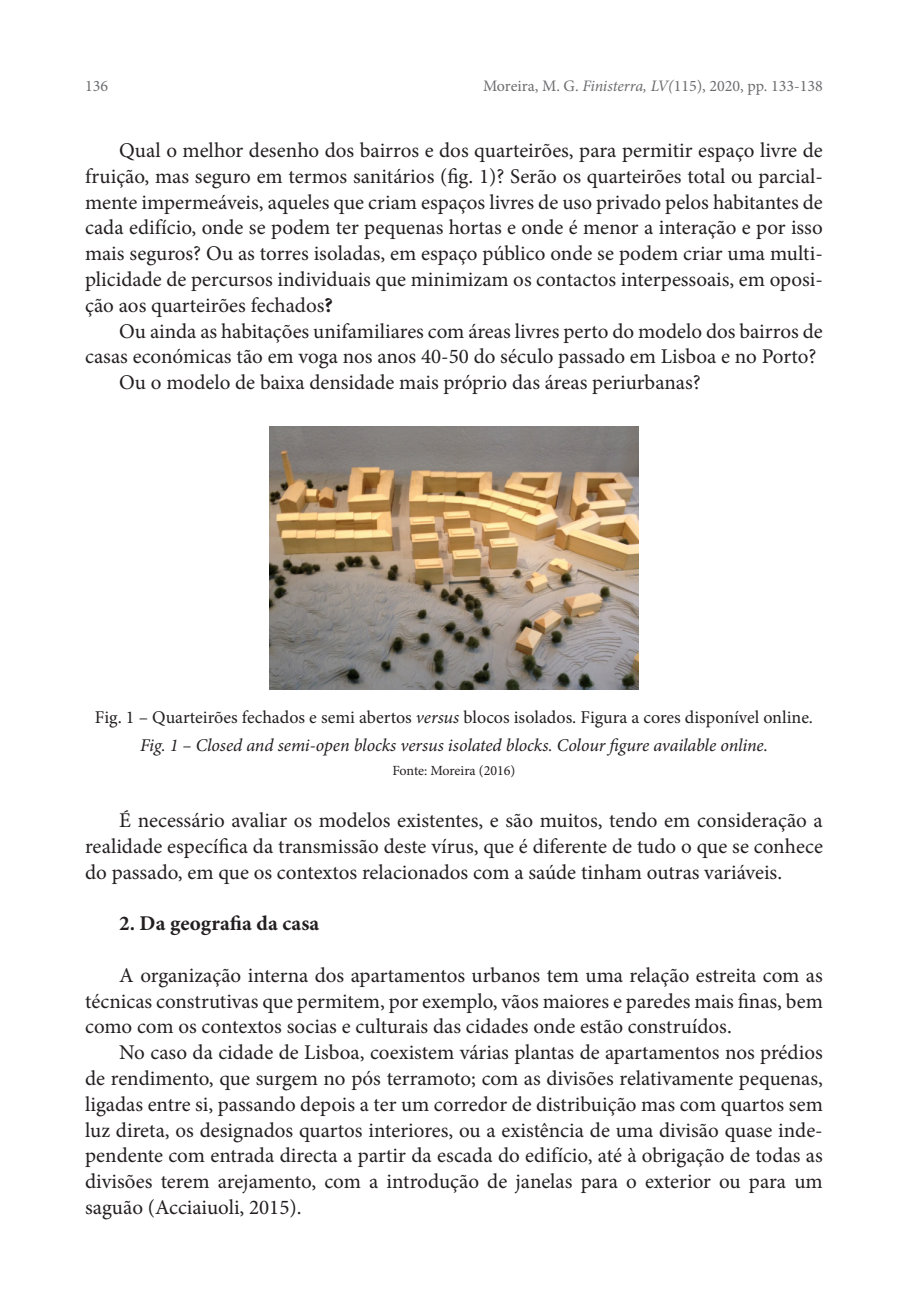
<style>
.page{position:relative;width:908px;height:1304px;background:#fff}
.page>*{position:absolute;margin:0;border:0;box-sizing:border-box;transform-origin:0 0}
.t1{font:21px/25.8px "Minion Pro";color:#231f20;text-align:justify}
.t2{font:700 21px "Minion Pro";letter-spacing:.005em;color:#231f20}
.t3{font:italic 18px/28px "Minion Pro";letter-spacing:-.005em;color:#231f20;text-align:center}
.t4{font:16px "Minion Pro";color:#6c6d70}
.t5{font:14px "Minion Pro";color:#231f20}
.s1{font-style:italic}
.s2{font-weight:700}
.s3{font-style:normal}
</style>
<div class="page">
<img style="left:269px;top:426px;width:369px;height:264px">
<p class="t4" style="left:85px;top:75px;width:25px">136</p>
<p class="t4" style="left:483px;top:75px;width:341px">Moreira, M. G. <span class="s1">Finisterra, LV(</span>115), 2020, pp. 133-138</p>
<p class="t1" style="left:85px;top:137px;width:739px;text-indent:34px">Qual o melhor desenho dos bairros e dos quarteirões, para permitir espaço livre de fruição, mas seguro em termos sanitários (fig. 1)? Serão os quarteirões total ou parcial&shy;mente impermeáveis, aqueles que criam espaços livres de uso privado pelos habitantes de cada edifício, onde se podem ter pequenas hortas e onde é menor a interação e por isso mais seguros? Ou as torres isoladas, em espaço público onde se podem criar uma multi&shy;plicidade de percursos individuais que minimizam os contactos interpessoais, em oposi&shy;ção aos quarteirões fechados<span class="s2">?</span></p>
<p class="t1" style="left:119px;top:318px;width:704px">Ou ainda as habitações unifamiliares com áreas livres perto do modelo dos bairros de</p>
<p class="t1" style="left:85px;top:344px;width:732px">casas económicas tão em voga nos anos 40-50 do século passado em Lisboa e no Porto?</p>
<p class="t1" style="left:119px;top:370px;width:582px">Ou o modelo de baixa densidade mais próprio das áreas periurbanas?</p>
<p class="t3" style="left:95px;top:704px;width:719px"><span class="s3">Fig. 1 – Quarteirões fechados e semi abertos</span> versus <span class="s3">blocos isolados. Figura a cores disponível online.<br></span>Fig. 1 – Closed and semi-open blocks versus isolated blocks. Colour figure available online.</p>
<p class="t5" style="left:392px;top:761px;width:124px">Fonte: Moreira (2016)</p>
<p class="t1" style="left:85px;top:807px;width:739px;text-indent:34px">É necessário avaliar os modelos existentes, e são muitos, tendo em consideração a realidade específica da transmissão deste vírus, que é diferente de tudo o que se conhece do passado, em que os contextos relacionados com a saúde tinham outras variáveis.</p>
<p class="t2" style="left:119px;top:909px;width:201px">2. Da geografia da casa</p>
<p class="t1" style="left:85px;top:962px;width:739px;text-indent:34px">A organização interna dos apartamentos urbanos tem uma relação estreita com as técnicas construtivas que permitem, por exemplo, vãos maiores e paredes mais finas, bem como com os contextos socias e culturais das cidades onde estão construídos.</p>
<p class="t1" style="left:85px;top:1040px;width:739px;text-indent:34px">No caso da cidade de Lisboa, coexistem várias plantas de apartamentos nos prédios de rendimento, que surgem no pós terramoto; com as divisões relativamente pequenas, ligadas entre si, passando depois a ter um corredor de distribuição mas com quartos sem luz direta, os designados quartos interiores, ou a existência de uma divisão quase inde&shy;pendente com entrada directa a partir da escada do edifício, até à obrigação de todas as divisões terem arejamento, com a introdução de janelas para o exterior ou para um saguão (Acciaiuoli, 2015).</p>
</div>
